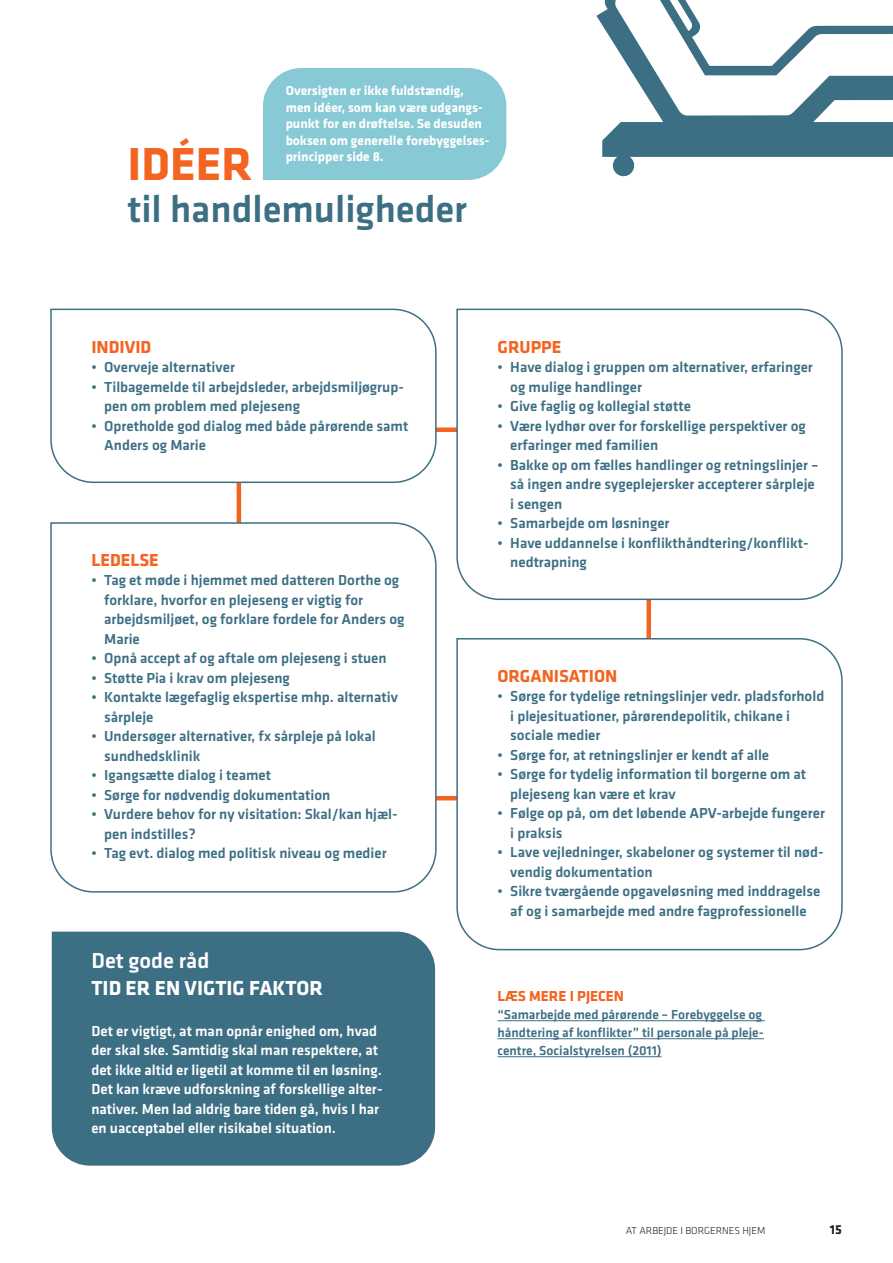
<style>
.page{position:relative;width:893px;height:1263px;background:#fff}
.page>*{position:absolute;margin:0;border:0;box-sizing:border-box;transform-origin:0 0}
.BAR_Brød{font:700 48px "Klavika";color:#f36421}
.BAR_Brød-2{font:500 39px "Klavika";color:#3d6f84}
.BAR_Brød-3{font:500 22.5px "Klavika";color:#fff}
.BAR_Brød-4{font:700 21px "Klavika";color:#fff}
.BAR_Brød-5{font:700 18px "Klavika";color:#f36421}
.t1{font:500 15px/19.5px "Klavika";color:#3d6f84}
.BAR_Brød-6{font:500 15px/19.5px "Klavika";color:#fff}
.Brødtekst_bullits{font:700 15px "Klavika";color:#f36421}
.BAR_Brød-7{font:700 13.5px/16.5px "Klavika";color:#fff}
.Brødtekst_bullits-2{font:500 13.5px/18px "Klavika";color:#3d6f84}
.t2{font:700 13.5px "Klavika";color:#231f20}
.t3{font:300 10.5px "Klavika";color:#231f20}
.s1{font-family:"Times New Roman";font-weight:400}
</style>
<div class="page">
<hr style="left:497px;top:1020px;width:268px;height:1px;background:#3d6f84">
<hr style="left:497px;top:1038px;width:267px;height:1px;background:#3d6f84">
<hr style="left:497px;top:1056px;width:164px;height:1px;background:#3d6f84">
<svg style="left:50px;top:308px;width:387px;height:176px"></svg>
<svg style="left:456px;top:308px;width:387px;height:293px"></svg>
<svg style="left:50px;top:521px;width:387px;height:372px"></svg>
<svg style="left:456px;top:637px;width:387px;height:314px"></svg>
<div style="left:52px;top:932px;width:383px;height:234px;background:#3d6f84"></div>
<div style="left:263px;top:68px;width:243px;height:112px;background:#87c9d4"></div>
<img style="left:596px;top:0;width:297px;height:177px">
<p class="BAR_Brød-7" style="left:286px;top:82px;width:205px">Oversigten er ikke fuldstændig, men idéer, som kan være udgangs&shy;punkt for en drøftelse. Se desuden boksen om generelle forebyggelses&shy;principper side 8.</p>
<p class="BAR_Brød" style="left:128px;top:129px;width:126px">IDÉER</p>
<p class="BAR_Brød-2" style="left:128px;top:182px;width:341px">til handlemuligheder</p>
<p class="BAR_Brød-5" style="left:91px;top:333px;width:61px">INDIVID</p>
<p class="t1" style="left:91px;top:357px;width:145px"><span class="s1">•</span> Overveje alternativer</p>
<p class="t1" style="left:104px;top:376px;width:301px;text-indent:-13px"><span class="s1">•</span> Tilbagemelde til arbejdsleder, arbejdsmiljøgrup&shy;pen om problem med plejeseng</p>
<p class="t1" style="left:104px;top:415px;width:306px;text-indent:-13px"><span class="s1">•</span> Opretholde god dialog med både pårørende samt<br>Anders og Marie</p>
<p class="BAR_Brød-5" style="left:497px;top:333px;width:65px">GRUPPE</p>
<p class="t1" style="left:510px;top:357px;width:304px;text-indent:-13px"><span class="s1">•</span> Have dialog i gruppen om alternativer, erfaringer og mulige handlinger</p>
<p class="t1" style="left:497px;top:396px;width:195px"><span class="s1">•</span> Give faglig og kollegial støtte</p>
<p class="t1" style="left:510px;top:415px;width:297px;text-indent:-13px"><span class="s1">•</span> Være lydhør over for forskellige perspektiver og erfaringer med familien</p>
<p class="t1" style="left:510px;top:454px;width:310px;text-indent:-13px"><span class="s1">•</span> Bakke op om fælles handlinger og retningslinjer – så ingen andre sygeplejersker accepterer sårpleje i sengen</p>
<p class="t1" style="left:497px;top:513px;width:174px"><span class="s1">•</span> Samarbejde om løsninger</p>
<p class="t1" style="left:497px;top:532px;width:313px"><span class="s1">•</span> Have uddannelse i konflikthåndtering/konflikt-</p>
<p class="BAR_Brød-5" style="left:91px;top:547px;width:69px">LEDELSE</p>
<p class="t1" style="left:510px;top:552px;width:78px">nedtrapning</p>
<p class="t1" style="left:104px;top:570px;width:302px;text-indent:-13px"><span class="s1">•</span> Tag et møde i hjemmet med datteren Dorthe og forklare, hvorfor en plejeseng er vigtig for arbejdsmiljøet, og forklare fordele for Anders og Marie</p>
<p class="t1" style="left:91px;top:648px;width:297px"><span class="s1">•</span> Opnå accept af og aftale om plejeseng i stuen</p>
<p class="t1" style="left:91px;top:668px;width:200px"><span class="s1">•</span> Støtte Pia i krav om plejeseng</p>
<p class="t1" style="left:104px;top:687px;width:295px;text-indent:-13px"><span class="s1">•</span> Kontakte lægefaglig ekspertise mhp. alternativ sårpleje</p>
<p class="t1" style="left:104px;top:726px;width:273px;text-indent:-13px"><span class="s1">•</span> Undersøger alternativer, fx sårpleje på lokal sundhedsklinik</p>
<p class="t1" style="left:91px;top:765px;width:181px"><span class="s1">•</span> Igangsætte dialog i teamet</p>
<p class="t1" style="left:91px;top:785px;width:241px"><span class="s1">•</span> Sørge for nødvendig dokumentation</p>
<p class="t1" style="left:104px;top:804px;width:295px;text-indent:-13px"><span class="s1">•</span> Vurdere behov for ny visitation: Skal/kan hjæl&shy;pen indstilles?</p>
<p class="t1" style="left:91px;top:843px;width:297px"><span class="s1">•</span> Tag evt. dialog med politisk niveau og medier</p>
<p class="BAR_Brød-5" style="left:497px;top:662px;width:121px">ORGANISATION</p>
<p class="t1" style="left:510px;top:686px;width:316px;text-indent:-13px"><span class="s1">•</span> Sørge for tydelige retningslinjer vedr. pladsforhold i plejesituationer, pårørendepolitik, chikane i sociale medier</p>
<p class="t1" style="left:497px;top:744px;width:273px"><span class="s1">•</span> Sørge for, at retningslinjer er kendt af alle</p>
<p class="t1" style="left:510px;top:764px;width:297px;text-indent:-13px"><span class="s1">•</span> Sørge for tydelig information til borgerne om at plejeseng kan være et krav</p>
<p class="t1" style="left:510px;top:803px;width:316px;text-indent:-13px"><span class="s1">•</span> Følge op på, om det løbende APV-arbejde fungerer i praksis</p>
<p class="t1" style="left:510px;top:842px;width:315px;text-indent:-13px"><span class="s1">•</span> Lave vejledninger, skabeloner og systemer til nød&shy;vendig dokumentation</p>
<p class="t1" style="left:497px;top:881px;width:324px;text-align:center"><span class="s1">•</span> Sikre tværgående opgaveløsning med inddragelse af og i samarbejde med andre fagprofessionelle</p>
<p class="BAR_Brød-3" style="left:91px;top:945px;width:119px">Det gode råd</p>
<p class="BAR_Brød-4" style="left:91px;top:973px;width:233px">TID ER EN VIGTIG FAKTOR</p>
<p class="BAR_Brød-6" style="left:91px;top:1020px;width:293px">Det er vigtigt, at man opnår enighed om, hvad der skal ske. Samtidig skal man respektere, at det ikke altid er ligetil at komme til en løsning.<br>Det kan kræve udforskning af forskellige alter&shy;nativer. Men lad aldrig bare tiden gå, hvis I har en uacceptabel eller risikabel situation.</p>
<p class="Brødtekst_bullits" style="left:497px;top:985px;width:128px">LÆS MERE I PJECEN</p>
<p class="Brødtekst_bullits-2" style="left:497px;top:1005px;width:268px">“Samarbejde med pårørende – Forebyggelse og håndtering af konflikter” til personale på pleje&shy;centre, Socialstyrelsen (2011)</p>
<p class="t3" style="left:626px;top:1224px;width:141px">AT ARBEJDE I BORGERNES HJEM</p>
<p class="t2" style="left:830px;top:1220px;width:13px">15</p>
</div>
